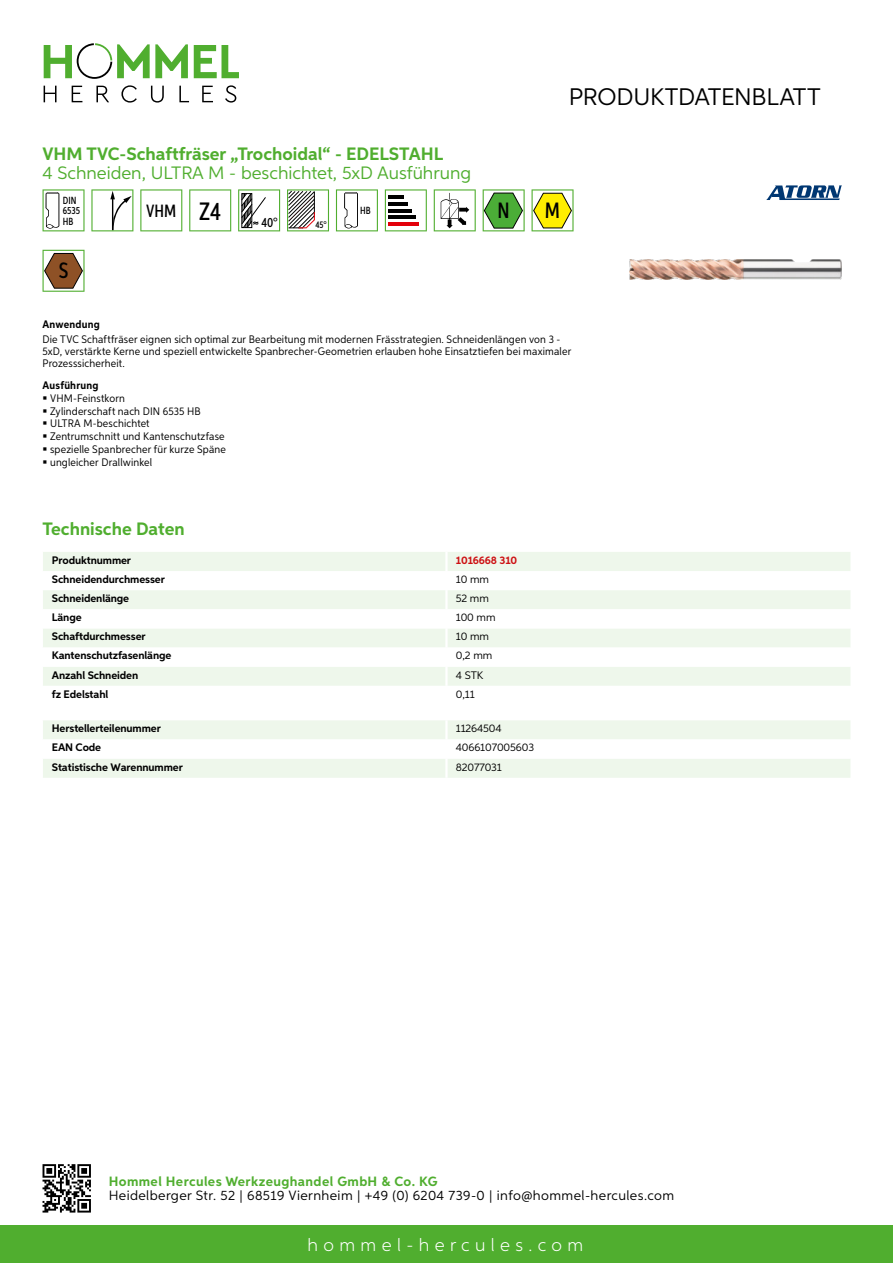
<style>
.page{position:relative;width:893px;height:1263px;background:#fff}
.page>*{position:absolute;margin:0;border:0;box-sizing:border-box;transform-origin:0 0}
.t1{font:24px "Aspira";letter-spacing:-.01em;color:#000}
.t2{font:500 22.2px "Aspira XX Nar";color:#000}
.t3{font:700 18px "Aspira";color:#50ae2f}
.t4{font:18px "Aspira";color:#50ae2f}
.t5{font:300 18px "Aspira";letter-spacing:.3em;color:#fff}
.t6{font:500 17.85px "Aspira XX Nar";color:#000}
.t7{font:13.5px "Aspira";letter-spacing:.03em;color:#000}
.t8{font:700 13.5px "Aspira";letter-spacing:.03em;color:#50ae2f}
.t9{font:500 13.35px "Aspira XX Nar";color:#000}
.t10{font:10.95px/12.8px "Aspira Nar";letter-spacing:.015em;color:#000}
.t11{font:700 10.95px "Aspira";letter-spacing:-.01em;color:#000}
.t12{font:10.95px "Aspira";letter-spacing:-.01em;color:#000}
.t13{font:700 10.95px "Aspira Nar";letter-spacing:.02em;color:#000}
.t14{font:700 10.95px "Aspira";letter-spacing:-.01em;color:#cd1013}
.t15{font:500 10.35px/10.4px "Aspira XX Nar";color:#000}
.t16{font:500 9.6px "Aspira XX Nar";color:#000}
.s1{font-size:25.2px}
</style>
<div class="page">
<div style="left:0;top:1226px;width:893px;height:37px;background:#50ae2f"></div>
<svg style="left:43px;top:1164px;width:48px;height:48px"></svg>
<svg style="left:194px;top:45px;width:45px;height:33px"></svg>
<svg style="left:44px;top:43px;width:144px;height:36px"></svg>
<svg style="left:44px;top:86px;width:13px;height:16px"></svg>
<svg style="left:72px;top:86px;width:10px;height:16px"></svg>
<svg style="left:96px;top:86px;width:13px;height:16px"></svg>
<svg style="left:121px;top:85px;width:16px;height:18px"></svg>
<svg style="left:151px;top:86px;width:13px;height:17px"></svg>
<svg style="left:179px;top:86px;width:10px;height:16px"></svg>
<svg style="left:202px;top:86px;width:11px;height:16px"></svg>
<svg style="left:225px;top:85px;width:11px;height:18px"></svg>
<div style="left:43px;top:552px;width:807px;height:19px;background:#eef7eb"></div>
<svg style="left:43px;top:590px;width:807px;height:96px;fill:#eef7eb"></svg>
<hr style="left:445px;top:552px;width:3px;height:19px;background:#fff">
<hr style="left:445px;top:590px;width:3px;height:19px;background:#fff">
<hr style="left:445px;top:609px;width:3px;height:19px;background:#fff">
<hr style="left:445px;top:628px;width:3px;height:19px;background:#fff">
<hr style="left:445px;top:647px;width:3px;height:20px;background:#fff">
<hr style="left:445px;top:667px;width:3px;height:19px;background:#fff">
<svg style="left:43px;top:720px;width:807px;height:58px"></svg>
<hr style="left:445px;top:759px;width:3px;height:19px;background:#fff">
<svg style="left:43px;top:189px;width:42px;height:42px"></svg>
<svg style="left:91px;top:189px;width:42px;height:42px"></svg>
<svg style="left:140px;top:189px;width:42px;height:42px"></svg>
<svg style="left:189px;top:189px;width:42px;height:42px"></svg>
<svg style="left:238px;top:189px;width:42px;height:42px"></svg>
<svg style="left:287px;top:189px;width:42px;height:42px"></svg>
<svg style="left:336px;top:189px;width:42px;height:42px"></svg>
<svg style="left:385px;top:189px;width:42px;height:42px"></svg>
<hr style="left:388px;top:196px;width:16px;height:3px;background:#000">
<hr style="left:388px;top:202px;width:20px;height:4px;background:#000">
<hr style="left:388px;top:209px;width:23px;height:3px;background:#000">
<hr style="left:388px;top:216px;width:27px;height:3px;background:#000">
<hr style="left:388px;top:222px;width:31px;height:4px;background:#e3000b">
<svg style="left:434px;top:189px;width:42px;height:42px"></svg>
<svg style="left:483px;top:189px;width:42px;height:42px"></svg>
<svg style="left:532px;top:189px;width:42px;height:42px"></svg>
<svg style="left:43px;top:250px;width:42px;height:42px"></svg>
<img style="left:629px;top:259px;width:213px;height:20px">
<svg style="left:766px;top:185px;width:76px;height:15px"></svg>
<h1 class="t1" style="left:569px;top:82px;width:253px">Produktdatenblatt</h1>
<h3 class="t3" style="left:43px;top:142px;width:402px">VHM TVC-Schaftfräser „Trochoidal“ - EDELSTAHL</h3>
<h3 class="t4" style="left:43px;top:162px;width:120px">4 Schneiden, ULTRA</h3>
<h3 class="t4" style="left:208px;top:162px;width:264px">M - beschichtet, 5xD Ausführung</h3>
<p class="t15" style="left:63px;top:195px;width:19px">DIN<br>6535<br>HB</p>
<h3 class="t6" style="left:146px;top:200px;width:76px">VHM <span class="s1">Z4</span></h3>
<h2 class="t2" style="left:59px;top:257px;width:11px">S</h2>
<p class="t9" style="left:262px;top:215px;width:18px">40°</p>
<p class="t16" style="left:315px;top:219px;width:13px">45°</p>
<p class="t15" style="left:360px;top:205px;width:12px">HB</p>
<h2 class="t2" style="left:498px;top:197px;width:14px">N</h2>
<h2 class="t2" style="left:545px;top:197px;width:17px">M</h2>
<p class="t13" style="left:43px;top:317px;width:59px">Anwendung</p>
<p class="t10" style="left:43px;top:333px;width:530px;line-height:12px">Die TVC Schaftfräser eignen sich optimal zur Bearbeitung mit modernen Frässtrategien. Schneidenlängen von 3 -<br>5xD, verstärkte Kerne und speziell entwickelte Spanbrecher-Geometrien erlauben hohe Einsatztiefen bei maximaler<br>Prozesssicherheit.</p>
<p class="t13" style="left:43px;top:378px;width:58px">Ausführung</p>
<p class="t10" style="left:50px;top:391px;width:177px">VHM-Feinstkorn<br>Zylinderschaft nach DIN 6535 HB<br>ULTRA M-beschichtet<br>Zentrumschnitt und Kantenschutzfase spezielle Spanbrecher für kurze Späne ungleicher Drallwinkel</p>
<h3 class="t3" style="left:43px;top:518px;width:144px">Technische Daten</h3>
<p class="t11" style="left:52px;top:553px;width:81px">Produktnummer</p>
<p class="t14" style="left:456px;top:553px;width:63px">1016668 310</p>
<p class="t11" style="left:52px;top:572px;width:115px">Schneidendurchmesser</p>
<p class="t12" style="left:456px;top:572px;width:35px">10 mm</p>
<p class="t11" style="left:52px;top:592px;width:79px">Schneidenlänge</p>
<p class="t12" style="left:456px;top:592px;width:35px">52 mm</p>
<p class="t11" style="left:52px;top:611px;width:31px">Länge</p>
<p class="t12" style="left:456px;top:611px;width:41px">100 mm</p>
<p class="t11" style="left:52px;top:630px;width:95px">Schaftdurchmesser</p>
<p class="t12" style="left:456px;top:630px;width:35px">10 mm</p>
<p class="t11" style="left:52px;top:649px;width:121px">Kantenschutzfasenlänge</p>
<p class="t12" style="left:456px;top:649px;width:38px">0,2 mm</p>
<p class="t11" style="left:52px;top:668px;width:88px">Anzahl Schneiden</p>
<p class="t12" style="left:456px;top:668px;width:23px">4 STK</p>
<p class="t11" style="left:52px;top:687px;width:58px">fz Edelstahl</p>
<p class="t12" style="left:456px;top:687px;width:20px">0,11</p>
<p class="t11" style="left:52px;top:722px;width:111px">Herstellerteilenummer</p>
<p class="t12" style="left:456px;top:722px;width:47px">11264504</p>
<p class="t11" style="left:52px;top:741px;width:51px">EAN Code</p>
<p class="t12" style="left:456px;top:741px;width:80px">4066107005603</p>
<p class="t11" style="left:52px;top:760px;width:132px">Statistische Warennummer</p>
<p class="t12" style="left:456px;top:760px;width:48px">82077031</p>
<p class="t8" style="left:109px;top:1172px;width:330px">Hommel Hercules Werkzeughandel GmbH &amp; Co. KG</p>
<p class="t7" style="left:109px;top:1187px;width:567px">Heidelberger Str. 52 | 68519 Viernheim | +49 (0) 6204 739-0 | info@hommel-hercules.com</p>
<h3 class="t5" style="left:307px;top:1234px;width:277px">hommel-hercules.com</h3>
</div>
